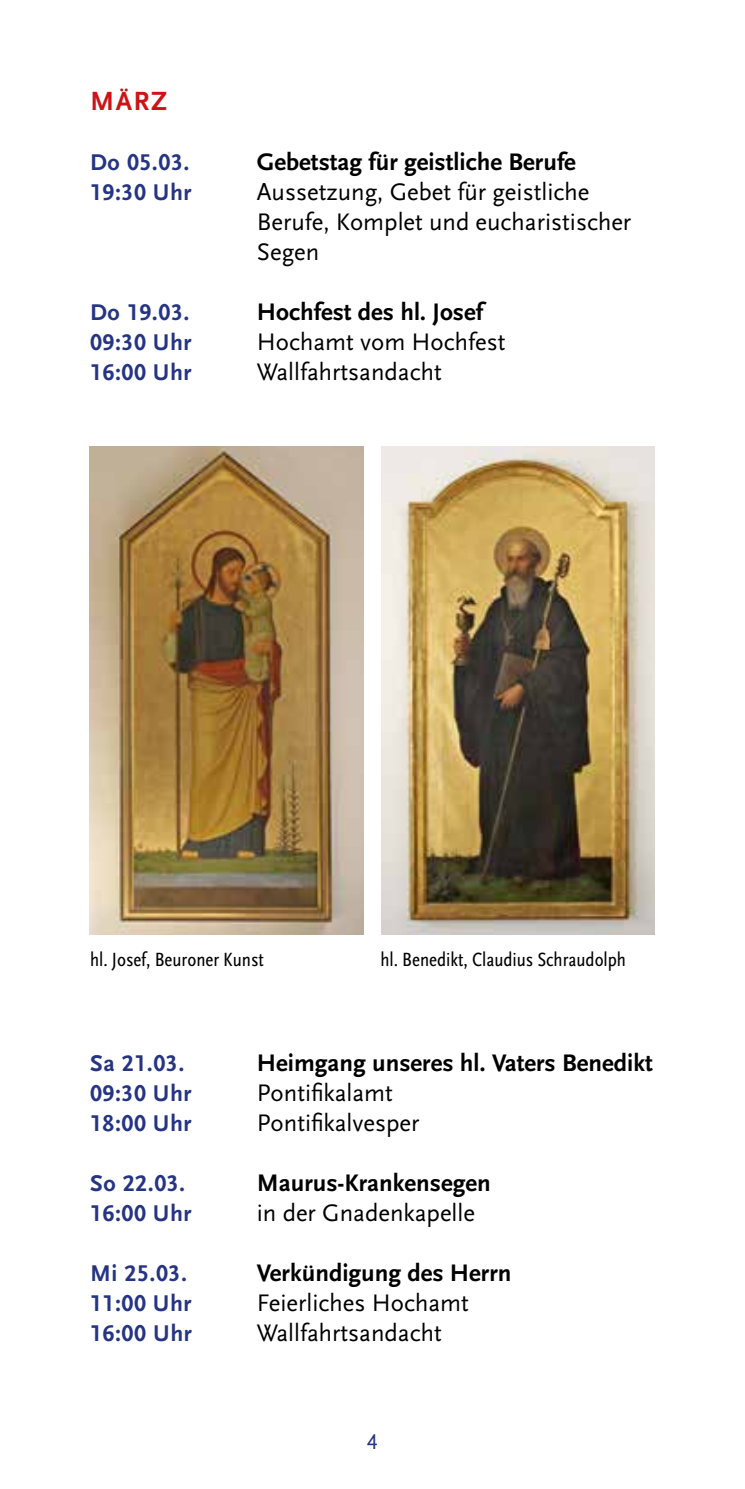
<style>
.page{position:relative;width:745px;height:1489px;background:#fff}
.page>*{position:absolute;margin:0;border:0;box-sizing:border-box;transform-origin:0 0}
.t1{font:700 27.5px "Scala Sans";color:#cd1316}
.t2{font:25px/30px "Scala Sans";color:#000}
.t3{font:700 25px "Scala Sans";color:#000}
.t4{font:700 23.75px "Scala Sans LF";letter-spacing:.025em;color:#253483}
.t5{font:22.5px "Scala Sans LF";color:#253483}
.t6{font:20px "Scala Sans Regular Con";color:#000}
</style>
<div class="page">
<img style="left:90px;top:446px;width:273px;height:488px">
<img style="left:381px;top:446px;width:273px;height:488px">
<p class="t1" style="left:90px;top:86px;width:78px">März</p>
<p class="t4" style="left:90px;top:150px;width:101px">Do 05.03.</p>
<p class="t3" style="left:257px;top:148px;width:320px">Gebetstag für geistliche Berufe</p>
<p class="t4" style="left:90px;top:180px;width:103px">19:30 Uhr</p>
<p class="t2" style="left:257px;top:177px;width:376px">Aussetzung, Gebet für geistliche<br>Berufe, Komplet und eucharistischer<br>Segen</p>
<p class="t4" style="left:90px;top:300px;width:101px">Do 19.03.</p>
<p class="t3" style="left:257px;top:298px;width:227px">Hochfest des hl. Josef</p>
<p class="t4" style="left:90px;top:330px;width:103px">09:30 Uhr</p>
<p class="t2" style="left:257px;top:327px;width:250px">Hochamt vom Hochfest</p>
<p class="t4" style="left:90px;top:360px;width:103px">16:00 Uhr</p>
<p class="t2" style="left:257px;top:357px;width:186px">Wallfahrtsandacht</p>
<p class="t6" style="left:90px;top:948px;width:175px">hl. Josef, Beuroner Kunst</p>
<p class="t6" style="left:380px;top:948px;width:247px">hl. Benedikt, Claudius Schraudolph</p>
<p class="t4" style="left:90px;top:1050px;width:96px">Sa 21.03.</p>
<p class="t3" style="left:257px;top:1048px;width:397px">Heimgang unseres hl. Vaters Benedikt</p>
<p class="t4" style="left:90px;top:1080px;width:103px">09:30 Uhr</p>
<p class="t2" style="left:257px;top:1077px;width:137px">Pontifikalamt</p>
<p class="t4" style="left:90px;top:1110px;width:103px">18:00 Uhr</p>
<p class="t2" style="left:257px;top:1107px;width:164px">Pontifikalvesper</p>
<p class="t4" style="left:90px;top:1170px;width:97px">So 22.03.</p>
<p class="t3" style="left:257px;top:1168px;width:235px">M aurus-Krankensegen</p>
<p class="t4" style="left:90px;top:1200px;width:103px">16:00 Uhr</p>
<p class="t2" style="left:257px;top:1197px;width:219px">in der Gnadenkapelle</p>
<p class="t4" style="left:90px;top:1260px;width:98px">Mi 25.03.</p>
<p class="t3" style="left:257px;top:1258px;width:256px">Verkündigung des Herrn</p>
<p class="t4" style="left:90px;top:1290px;width:103px">11:00 Uhr</p>
<p class="t2" style="left:257px;top:1287px;width:213px">Feierliches Hochamt</p>
<p class="t4" style="left:90px;top:1320px;width:103px">16:00 Uhr</p>
<p class="t2" style="left:257px;top:1317px;width:186px">Wallfahrtsandacht</p>
<p class="t5" style="left:366px;top:1428px;width:13px">4</p>
</div>
